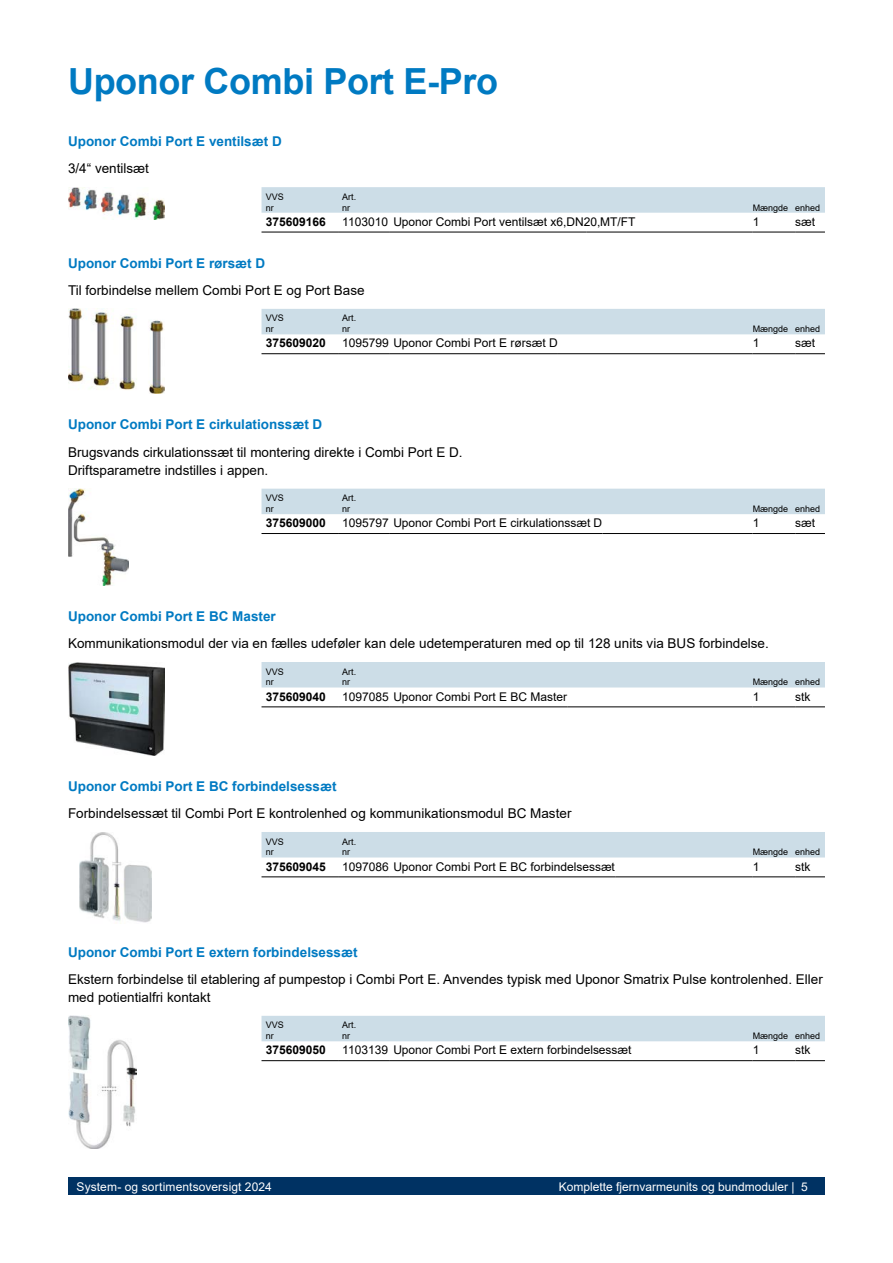
<style>
.page{position:relative;width:893px;height:1263px;background:#fff}
.page>*{position:absolute;margin:0;border:0;box-sizing:border-box;transform-origin:0 0}
.t1{font:700 36px "Arial";letter-spacing:-.01em;color:#007ac2}
.t2{font:13.5px/18px "Arial";color:#000}
.t3{font:700 13.5px "Arial";color:#007ac2}
.t4{font:12px "Arial";color:#000}
.t5{font:12px "Arial";color:#fff}
.t6{font:700 12px "Arial";color:#000}
.t7{font:9px/10.8px "Arial";color:#000}
</style>
<div class="page">
<img style="left:68px;top:662px;width:97px;height:93px">
<img style="left:68px;top:489px;width:60px;height:96px">
<img style="left:68px;top:187px;width:97px;height:33px">
<img style="left:68px;top:309px;width:97px;height:85px">
<div style="left:261px;top:662px;width:564px;height:25px;background:#ccdde7"></div>
<hr style="left:261px;top:707px;width:77px;height:1px;background:#000">
<hr style="left:338px;top:707px;width:51px;height:1px;background:#000">
<hr style="left:389px;top:707px;width:178px;height:1px;background:#000">
<hr style="left:567px;top:707px;width:186px;height:1px;background:#000">
<hr style="left:753px;top:707px;width:42px;height:1px;background:#000">
<hr style="left:795px;top:707px;width:30px;height:1px;background:#000">
<div style="left:261px;top:832px;width:564px;height:25px;background:#ccdde7"></div>
<hr style="left:261px;top:877px;width:77px;height:1px;background:#000">
<hr style="left:338px;top:877px;width:51px;height:1px;background:#000">
<hr style="left:389px;top:877px;width:226px;height:1px;background:#000">
<hr style="left:615px;top:877px;width:138px;height:1px;background:#000">
<hr style="left:753px;top:877px;width:42px;height:1px;background:#000">
<hr style="left:795px;top:877px;width:30px;height:1px;background:#000">
<div style="left:261px;top:489px;width:564px;height:25px;background:#ccdde7"></div>
<hr style="left:261px;top:533px;width:77px;height:1px;background:#000">
<hr style="left:338px;top:533px;width:51px;height:1px;background:#000">
<hr style="left:389px;top:533px;width:214px;height:1px;background:#000">
<hr style="left:603px;top:533px;width:150px;height:1px;background:#000">
<hr style="left:753px;top:533px;width:42px;height:1px;background:#000">
<hr style="left:795px;top:533px;width:30px;height:1px;background:#000">
<div style="left:261px;top:187px;width:564px;height:26px;background:#ccdde7"></div>
<hr style="left:261px;top:232px;width:77px;height:1px;background:#000">
<hr style="left:338px;top:232px;width:51px;height:1px;background:#000">
<hr style="left:389px;top:232px;width:198px;height:1px;background:#000">
<hr style="left:587px;top:232px;width:166px;height:1px;background:#000">
<hr style="left:753px;top:232px;width:42px;height:1px;background:#000">
<hr style="left:795px;top:232px;width:30px;height:1px;background:#000">
<div style="left:261px;top:309px;width:564px;height:25px;background:#ccdde7"></div>
<hr style="left:261px;top:353px;width:77px;height:1px;background:#000">
<hr style="left:338px;top:353px;width:51px;height:1px;background:#000">
<hr style="left:389px;top:353px;width:169px;height:1px;background:#000">
<hr style="left:558px;top:353px;width:195px;height:1px;background:#000">
<hr style="left:753px;top:353px;width:42px;height:1px;background:#000">
<hr style="left:795px;top:353px;width:30px;height:1px;background:#000">
<img style="left:79px;top:832px;width:73px;height:91px">
<div style="left:261px;top:1016px;width:564px;height:25px;background:#ccdde7"></div>
<hr style="left:261px;top:1060px;width:77px;height:1px;background:#000">
<hr style="left:338px;top:1060px;width:51px;height:1px;background:#000">
<hr style="left:389px;top:1060px;width:243px;height:1px;background:#000">
<hr style="left:632px;top:1060px;width:121px;height:1px;background:#000">
<hr style="left:753px;top:1060px;width:42px;height:1px;background:#000">
<hr style="left:795px;top:1060px;width:30px;height:1px;background:#000">
<img style="left:68px;top:1015px;width:68px;height:133px">
<div style="left:68px;top:1178px;width:757px;height:17px;background:#003263"></div>
<h1 class="t1" style="left:68px;top:56px;width:432px">Uponor Combi Port E-Pro</h1>
<p class="t3" style="left:68px;top:132px;width:215px">Uponor Combi Port E ventilsæt D</p>
<p class="t2" style="left:68px;top:159px;width:83px">3/4“ ventilsæt</p>
<p class="t7" style="left:266px;top:191px;width:20px">VVS nr</p>
<p class="t7" style="left:342px;top:191px;width:16px">Art. nr</p>
<p class="t7" style="left:753px;top:202px;width:69px">Mængde enhed</p>
<p class="t6" style="left:266px;top:213px;width:62px">375609166</p>
<p class="t4" style="left:342px;top:213px;width:295px">1103010 Uponor Combi Port ventilsæt x6,DN20,MT/FT</p>
<p class="t4" style="left:753px;top:213px;width:8px">1</p>
<p class="t4" style="left:795px;top:213px;width:21px">sæt</p>
<p class="t3" style="left:68px;top:253px;width:199px">Uponor Combi Port E rørsæt D</p>
<p class="t2" style="left:68px;top:281px;width:298px">Til forbindelse mellem Combi Port E og Port Base</p>
<p class="t7" style="left:266px;top:313px;width:20px">VVS nr</p>
<p class="t7" style="left:342px;top:313px;width:16px">Art. nr</p>
<p class="t7" style="left:753px;top:324px;width:69px">Mængde enhed</p>
<p class="t6" style="left:266px;top:335px;width:62px">375609020</p>
<p class="t4" style="left:342px;top:335px;width:217px">1095799 Uponor Combi Port E rørsæt D</p>
<p class="t4" style="left:753px;top:335px;width:8px">1</p>
<p class="t4" style="left:795px;top:335px;width:21px">sæt</p>
<p class="t3" style="left:68px;top:415px;width:256px">Uponor Combi Port E cirkulationssæt D</p>
<p class="t2" style="left:68px;top:443px;width:396px">Brugsvands cirkulationssæt til montering direkte i Combi Port E D.<br>Driftsparametre indstilles i appen.</p>
<p class="t7" style="left:266px;top:493px;width:20px">VVS nr</p>
<p class="t7" style="left:342px;top:493px;width:16px">Art. nr</p>
<p class="t7" style="left:753px;top:503px;width:69px">Mængde enhed</p>
<p class="t6" style="left:266px;top:514px;width:62px">375609000</p>
<p class="t4" style="left:342px;top:515px;width:261px">1095797 Uponor Combi Port E cirkulationssæt D</p>
<p class="t4" style="left:753px;top:515px;width:8px">1</p>
<p class="t4" style="left:795px;top:515px;width:21px">sæt</p>
<p class="t3" style="left:68px;top:606px;width:209px">Uponor Combi Port E BC Master</p>
<p class="t2" style="left:68px;top:634px;width:702px">Kommunikationsmodul der via en fælles udeføler kan dele udetemperaturen med op til 128 units via BUS forbindelse.</p>
<p class="t7" style="left:266px;top:666px;width:20px">VVS nr</p>
<p class="t7" style="left:342px;top:666px;width:16px">Art. nr</p>
<p class="t7" style="left:753px;top:677px;width:69px">Mængde enhed</p>
<p class="t6" style="left:266px;top:688px;width:62px">375609040</p>
<p class="t4" style="left:342px;top:688px;width:226px">1097085 Uponor Combi Port E BC Master</p>
<p class="t4" style="left:753px;top:688px;width:8px">1</p>
<p class="t4" style="left:795px;top:688px;width:17px">stk</p>
<p class="t3" style="left:68px;top:776px;width:270px">Uponor Combi Port E BC forbindelsessæt</p>
<p class="t2" style="left:68px;top:804px;width:505px">Forbindelsessæt til Combi Port E kontrolenhed og kommunikationsmodul BC Master</p>
<p class="t7" style="left:266px;top:836px;width:20px">VVS nr</p>
<p class="t7" style="left:342px;top:836px;width:16px">Art. nr</p>
<p class="t7" style="left:753px;top:847px;width:69px">Mængde enhed</p>
<p class="t6" style="left:266px;top:858px;width:62px">375609045</p>
<p class="t4" style="left:342px;top:858px;width:274px">1097086 Uponor Combi Port E BC forbindelsessæt</p>
<p class="t4" style="left:753px;top:858px;width:8px">1</p>
<p class="t4" style="left:795px;top:858px;width:17px">stk</p>
<p class="t3" style="left:68px;top:942px;width:291px">Uponor Combi Port E extern forbindelsessæt</p>
<p class="t2" style="left:68px;top:970px;width:756px">Ekstern forbindelse til etablering af pumpestop i Combi Port E. Anvendes typisk med Uponor Smatrix Pulse kontrolenhed. Eller med potientialfri kontakt</p>
<p class="t7" style="left:266px;top:1020px;width:20px">VVS nr</p>
<p class="t7" style="left:342px;top:1020px;width:16px">Art. nr</p>
<p class="t7" style="left:753px;top:1030px;width:69px">Mængde enhed</p>
<p class="t6" style="left:266px;top:1042px;width:62px">375609050</p>
<p class="t4" style="left:342px;top:1042px;width:291px">1103139 Uponor Combi Port E extern forbindelsessæt</p>
<p class="t4" style="left:753px;top:1042px;width:8px">1</p>
<p class="t4" style="left:795px;top:1042px;width:17px">stk</p>
<p class="t5" style="left:77px;top:1178px;width:197px">System- og sortimentsoversigt 2024</p>
<p class="t5" style="left:559px;top:1178px;width:251px">Komplette fjernvarmeunits og bundmoduler | 5</p>
</div>
